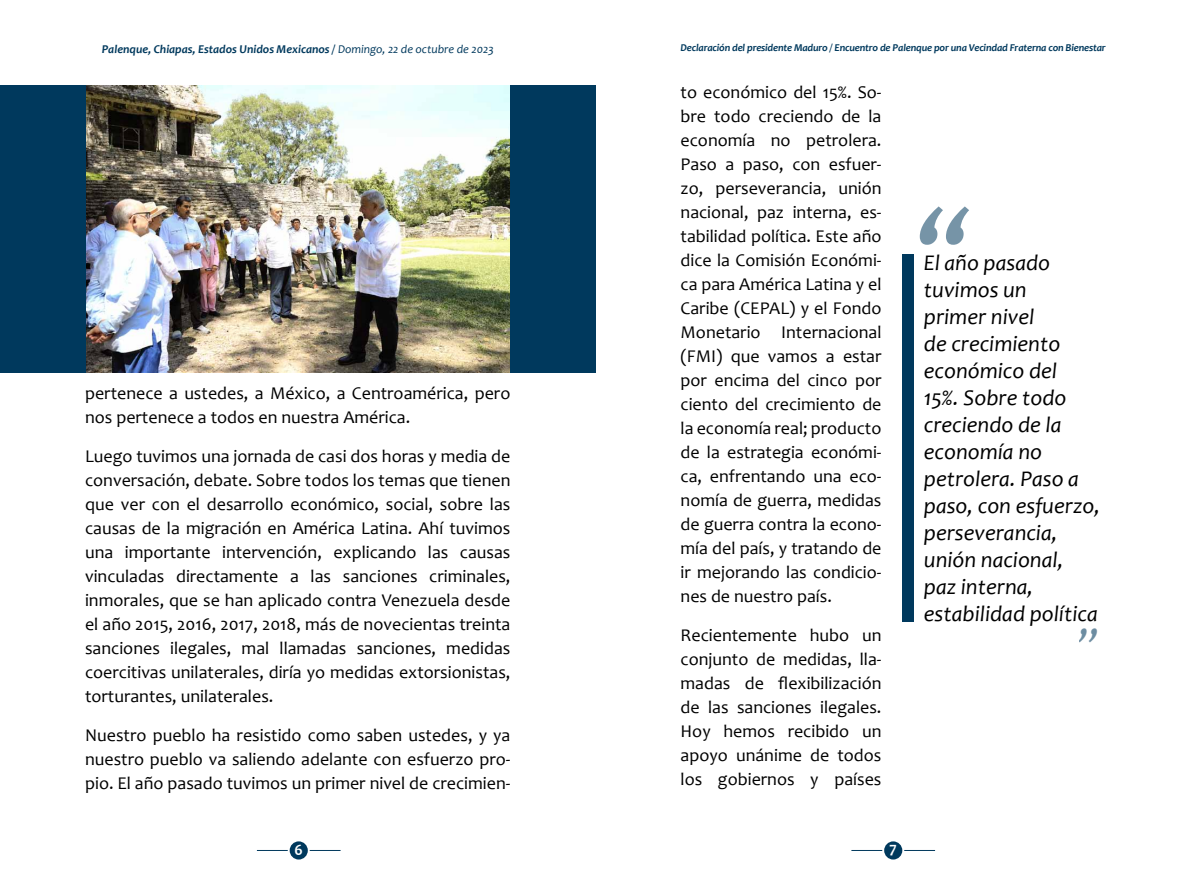
<style>
.page{position:relative;width:1191px;height:893px;background:#fff}
.page>*{position:absolute;margin:0;border:0;box-sizing:border-box;transform-origin:0 0}
.t1{font:italic 700 108px "Candara";color:#00395d}
.t2{font:italic 45px "Candara";color:#00395d}
.t3{font:italic 22.5px/27px "Candara";color:#000}
.t4{font:18px/24px "Candara";color:#000;text-align:justify}
.t5{font:700 15.75px "Candara";color:#fff}
.t6{font:italic 700 12px "Candara";color:#00395d}
.t7{font:italic 700 10.5px "Candara";letter-spacing:-.015em;color:#00395d}
.s1{font-weight:400}
</style>
<div class="page">
<div style="left:290px;top:841px;width:18px;height:18px;background:#00395d;border-radius:50%"></div>
<div style="left:884px;top:841px;width:18px;height:18px;background:#00395d;border-radius:50%"></div>
<hr style="left:257px;top:850px;width:31px;height:1px;background:#00395d">
<hr style="left:851px;top:850px;width:31px;height:1px;background:#00395d">
<hr style="left:310px;top:850px;width:30px;height:1px;background:#00395d">
<hr style="left:904px;top:850px;width:31px;height:1px;background:#00395d">
<img style="left:85px;top:85px;width:425px;height:287px">
<div style="left:902px;top:254px;width:11px;height:368px;background:#00395d"></div>
<div style="left:510px;top:85px;width:85px;height:287px;background:#00395d"></div>
<div style="left:0;top:85px;width:85px;height:287px;background:#00395d"></div>
<p class="t6" style="left:102px;top:42px;width:394px">Palenque, Chiapas, Estados Unidos Mexicanos / <span class="s1">Domingo, 22 de octubre de 2023</span></p>
<p class="t7" style="left:680px;top:41px;width:426px">Declaración del presidente Maduro / Encuentro de Palenque por una Vecindad Fraterna con Bienestar</p>
<p class="t4" style="left:85px;top:381px;width:427px">pertenece a ustedes, a México, a Centroamérica, pero nos pertenece a todos en nuestra América.</p>
<p class="t4" style="left:85px;top:444px;width:427px">Luego tuvimos una jornada de casi dos horas y media de conversación, debate. Sobre todos los temas que tienen que ver con el desarrollo económico, social, sobre las causas de la migración en América Latina. Ahí tuvimos una importante intervención, explicando las causas vinculadas directamente a las sanciones criminales, inmorales, que se han aplicado contra Venezuela desde el año 2015, 2016, 2017, 2018, más de novecientas treinta sanciones ilegales, mal llamadas sanciones, medidas coercitivas unilaterales, diría yo medidas extorsionistas, torturantes, unilaterales.</p>
<p class="t4" style="left:85px;top:723px;width:427px">Nuestro pueblo ha resistido como saben ustedes, y ya nuestro pueblo va saliendo adelante con esfuerzo pro&shy;pio. El año pasado tuvimos un primer nivel de crecimien-</p>
<p class="t4" style="left:680px;top:80px;width:202px">to económico del 15%. So&shy;bre todo creciendo de la economía no petrolera.<br>Paso a paso, con esfuer&shy;zo, perseverancia, unión nacional, paz interna, es&shy;tabilidad política. Este año dice la Comisión Económi&shy;ca para América Latina y el Caribe (CEPAL) y el Fondo Monetario Internacional (FMI) que vamos a estar por encima del cinco por ciento del crecimiento de la economía real; producto de la estrategia económi&shy;ca, enfrentando una eco&shy;nomía de guerra, medidas de guerra contra la econo&shy;mía del país, y tratando de ir mejorando las condicio&shy;nes de nuestro país.</p>
<p class="t4" style="left:680px;top:623px;width:202px">Recientemente hubo un conjunto de medidas, lla&shy;madas de flexibilización de las sanciones ilegales.<br>Hoy hemos recibido un apoyo unánime de todos los gobiernos y países</p>
<h1 class="t1" style="left:916px;top:180px;width:56px">“</h1>
<p class="t3" style="left:924px;top:249px;width:178px">El año pasado tuvimos un<br>primer nivel<br>de crecimiento económico del<br>15%. Sobre todo creciendo de la economía no petrolera. Paso a paso, con esfuerzo, perseverancia, unión nacional, paz interna, estabilidad política</p>
<h2 class="t2" style="left:1076px;top:617px;width:24px">”</h2>
<p class="t5" style="left:294px;top:840px;width:10px">6</p>
<p class="t5" style="left:889px;top:838px;width:9px">7</p>
</div>
